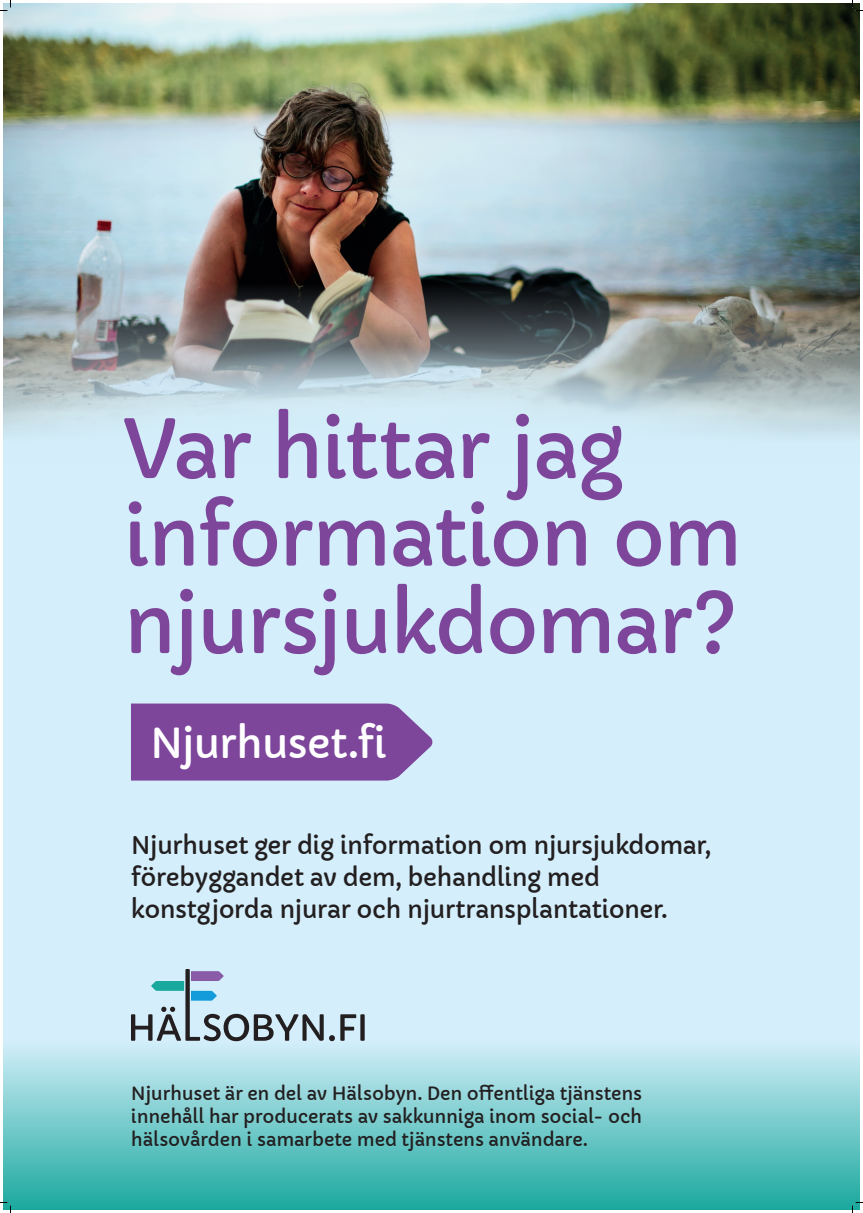
<style>
.page{position:relative;width:863px;height:1213px;background:#fff}
.page>*{position:absolute;margin:0;border:0;box-sizing:border-box;transform-origin:0 0}
.Otsikko_250-350{font:80px/87.5px "Capriola";letter-spacing:-.03em;color:#7d469b}
.talon_nimi_120-160{font:40.6px "Capriola";letter-spacing:-.025em;color:#fff}
.teksti{font:24px/32px "Capriola";letter-spacing:-.02em;color:#231f20}
.terveyskyla_teksti{font:18px/23px "Capriola";letter-spacing:-.01em;color:#231f20}
</style>
<div class="page">
<div style="left:3px;top:3px;width:856px;height:1207px;background:#d4effb"></div>
<div style="left:3px;top:1041px;width:856px;height:169px;background:linear-gradient(to bottom,#d3eefa,#1aa89d)"></div>
<svg style="left:131px;top:969px;width:234px;height:72px"></svg>
<img style="left:3px;top:3px;width:856px;height:433px">
<svg style="left:3px;top:346px;width:849px;height:90px"></svg>
<svg style="left:131px;top:704px;width:302px;height:77px;background:#8251a1"></svg>
<svg style="left:0;top:0;width:11px;height:11px"></svg>
<svg style="left:0;top:1202px;width:11px;height:11px"></svg>
<svg style="left:852px;top:0;width:11px;height:11px"></svg>
<svg style="left:852px;top:1202px;width:11px;height:11px"></svg>
<p class="Otsikko_250-350" style="left:123px;top:406px;width:502px">Var hittar jag</p>
<p class="Otsikko_250-350" style="left:123px;top:494px;width:621px">information om njursjukdomar?</p>
<p class="talon_nimi_120-160" style="left:150px;top:718px;width:239px">Njurhuset.fi</p>
<p class="teksti" style="left:131px;top:830px;width:581px">Njurhuset ger dig information om njursjukdomar, förebyggandet av dem, behandling med konstgjorda njurar och njurtransplantationer.</p>
<p class="terveyskyla_teksti" style="left:131px;top:1082px;width:513px">Njurhuset är en del av Hälsobyn. Den offentliga tjänstens</p>
<p class="terveyskyla_teksti" style="left:131px;top:1105px;width:513px">innehåll har producerats av sakkunniga inom social- och hälsovården i samarbete med tjänstens användare.</p>
</div>
